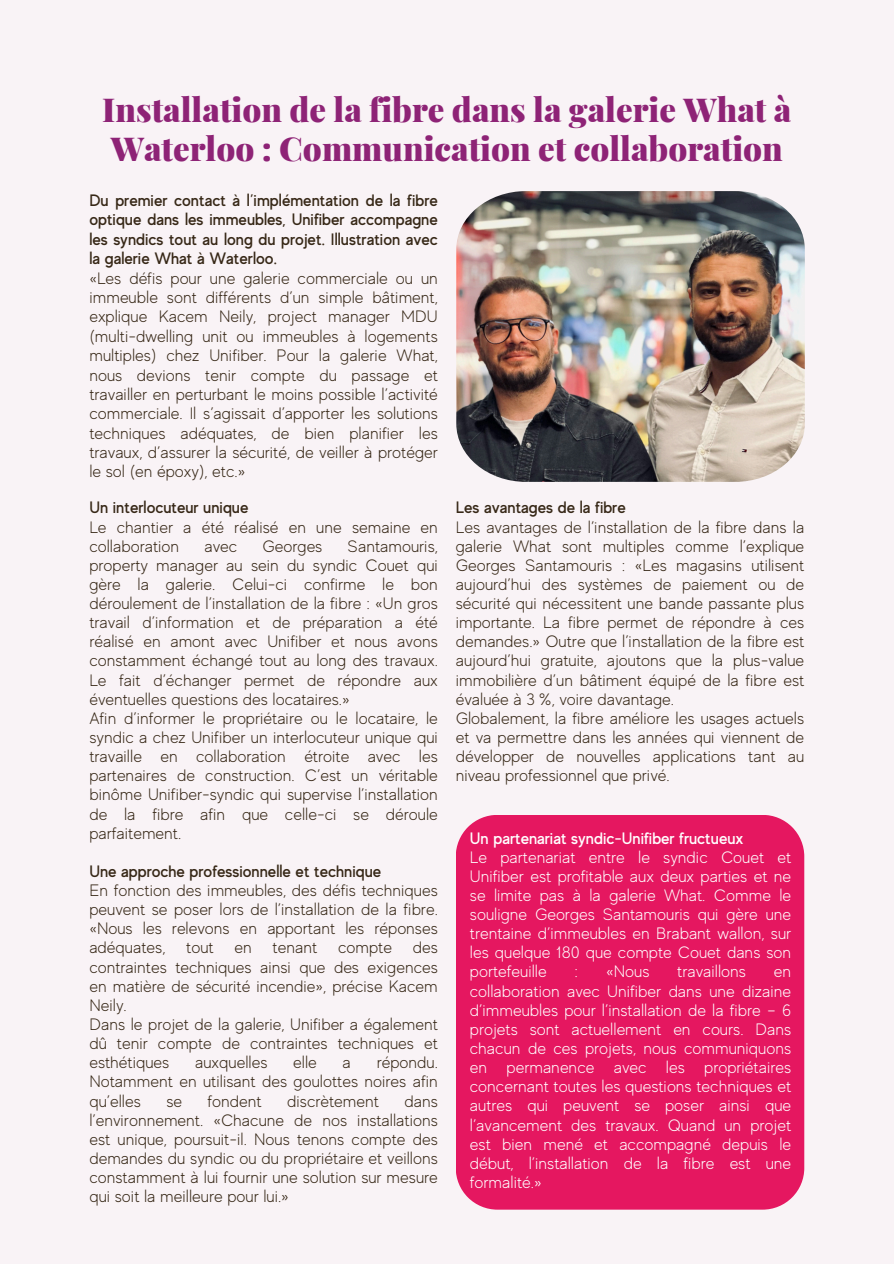
<style>
.page{position:relative;width:894px;height:1264px;background:#fff}
.page>*{position:absolute;margin:0;border:0;box-sizing:border-box;transform-origin:0 0}
.t1{font:900 33px/39.3px "Playfair Display";color:#8e2376}
.t2{font:300 16.5px/19.2px "MADE Evolve Sans";color:#372817;text-align:justify}
.t3{font:300 16.5px/19.2px "MADE Evolve Sans";color:#fff;text-align:justify}
.t4{font:500 16.5px/19.4px "MADE Evolve Sans";color:#372817;text-align:justify}
.t5{font:500 16.5px "MADE Evolve Sans";color:#fff}
</style>
<div class="page">
<div style="left:0;top:0;width:893px;height:1263px;background:#f9f3f6"></div>
<div style="left:456px;top:815px;width:348px;height:394px;background:#e51760"></div>
<img style="left:456px;top:191px;width:348px;height:291px">
<p class="t1" style="left:102px;top:88px;width:690px">Installation de la fibre dans la galerie What à<br>Waterloo : Communication et collaboration</p>
<p class="t4" style="left:89px;top:191px;width:350px">Du premier contact à l’implémentation de la fibre optique dans les immeubles, Unifiber accompagne les syndics tout au long du projet. Illustration avec la galerie What à Waterloo.</p>
<p class="t2" style="left:89px;top:268px;width:350px">«Les défis pour une galerie commerciale ou un immeuble sont différents d’un simple bâtiment, explique Kacem Neily, project manager MDU (multi-dwelling unit ou immeubles à logements multiples) chez Unifiber. Pour la galerie What, nous devions tenir compte du passage et travailler en perturbant le moins possible l’activité commerciale. Il s’agissait d’apporter les solutions techniques adéquates, de bien planifier les travaux, d’assurer la sécurité, de veiller à protéger le sol (en époxy), etc.»</p>
<p class="t4" style="left:89px;top:498px;width:160px">Un interlocuteur unique</p>
<p class="t2" style="left:89px;top:517px;width:350px">Le chantier a été réalisé en une semaine en collaboration</p>
<p class="t2" style="left:89px;top:536px;width:350px;text-indent:258px">Santamouris, property manager au sein du syndic Couet qui gère la galerie. Celui-ci confirme le bon déroulement de l’installation de la fibre : «Un gros travail d’information et de préparation a été réalisé en amont avec Unifiber et nous avons constamment échangé tout au long des travaux.<br>Le fait d’échanger permet de répondre aux éventuelles questions des locataires.»</p>
<p class="t2" style="left:89px;top:708px;width:350px">Afin d’informer le propriétaire ou le locataire, le syndic a chez Unifiber un interlocuteur unique qui travaille en collaboration étroite avec les partenaires de construction. C’est un véritable binôme Unifiber-syndic qui supervise l’installation de la fibre afin que celle-ci se déroule parfaitement.</p>
<p class="t4" style="left:89px;top:861px;width:293px">Une approche professionnelle et technique</p>
<p class="t2" style="left:89px;top:880px;width:350px">En fonction des immeubles, des défis techniques peuvent se poser lors de l’installation de la fibre. «Nous les relevons en apportant les réponses adéquates,</p>
<p class="t2" style="left:204px;top:536px;width:34px">avec</p>
<p class="t2" style="left:262px;top:536px;width:61px">Georges</p>
<p class="t2" style="left:89px;top:938px;width:350px;text-indent:323px">des contraintes techniques ainsi que des exigences en matière de sécurité incendie», précise Kacem Neily.</p>
<p class="t2" style="left:89px;top:1014px;width:350px">Dans le projet de la galerie, Unifiber a également dû tenir compte de contraintes techniques et esthétiques</p>
<p class="t2" style="left:186px;top:938px;width:29px">tout</p>
<p class="t2" style="left:234px;top:938px;width:19px">en</p>
<p class="t2" style="left:272px;top:938px;width:46px">tenant</p>
<p class="t2" style="left:338px;top:938px;width:55px">compte</p>
<p class="t2" style="left:195px;top:1053px;width:74px">auxquelles</p>
<p class="t2" style="left:293px;top:1053px;width:25px">elle</p>
<p class="t2" style="left:342px;top:1053px;width:10px">a</p>
<p class="t2" style="left:89px;top:1053px;width:350px;text-indent:287px">répondu.<br>Notamment en utilisant des goulottes noires afin qu’elles</p>
<p class="t2" style="left:166px;top:1091px;width:17px">se</p>
<p class="t2" style="left:207px;top:1091px;width:56px">fondent</p>
<p class="t2" style="left:287px;top:1091px;width:93px">discrètement</p>
<p class="t2" style="left:89px;top:1091px;width:350px;text-indent:315px">dans l’environnement. «Chacune de nos installations est unique, poursuit-il. Nous tenons compte des demandes du syndic ou du propriétaire et veillons constamment à lui fournir une solution sur mesure qui soit la meilleure pour lui.»</p>
<p class="t4" style="left:455px;top:498px;width:171px">Les avantages de la fibre</p>
<p class="t2" style="left:455px;top:517px;width:350px">Les avantages de l’installation de la fibre dans la galerie What sont multiples comme l’explique Georges Santamouris : «Les magasins utilisent aujourd’hui des systèmes de paiement ou de sécurité qui nécessitent une bande passante plus importante. La fibre permet de répondre à ces demandes.» Outre que l’installation de la fibre est aujourd’hui gratuite, ajoutons que la plus-value immobilière d’un bâtiment équipé de la fibre est évaluée à 3 %, voire davantage.</p>
<p class="t2" style="left:455px;top:708px;width:350px">Globalement, la fibre améliore les usages actuels et va permettre dans les années qui viennent de développer de nouvelles applications tant au niveau professionnel que privé.</p>
<p class="t5" style="left:470px;top:828px;width:275px">Un partenariat syndic-Unifiber fructueux</p>
<p class="t3" style="left:470px;top:847px;width:323px">Le partenariat entre le syndic Couet et Unifiber est profitable aux deux parties et ne se limite pas à la galerie What. Comme le souligne Georges Santamouris qui gère une trentaine d’immeubles en Brabant wallon, sur les quelque 180 que compte Couet dans son portefeuille</p>
<p class="t3" style="left:574px;top:962px;width:5px">:</p>
<p class="t3" style="left:606px;top:962px;width:45px">«Nous</p>
<p class="t3" style="left:677px;top:962px;width:70px">travaillons</p>
<p class="t3" style="left:470px;top:962px;width:323px;text-indent:304px">en collaboration avec Unifiber dans une dizaine d’immeubles pour l’installation de la fibre – 6 projets sont actuellement en cours. Dans chacun de ces projets, nous communiquons en permanence avec les propriétaires concernant toutes les questions techniques et autres qui peuvent se poser ainsi que l’avancement des travaux. Quand un projet est bien mené et accompagné depuis le début, l’installation de la fibre est une formalité.»</p>
</div>
